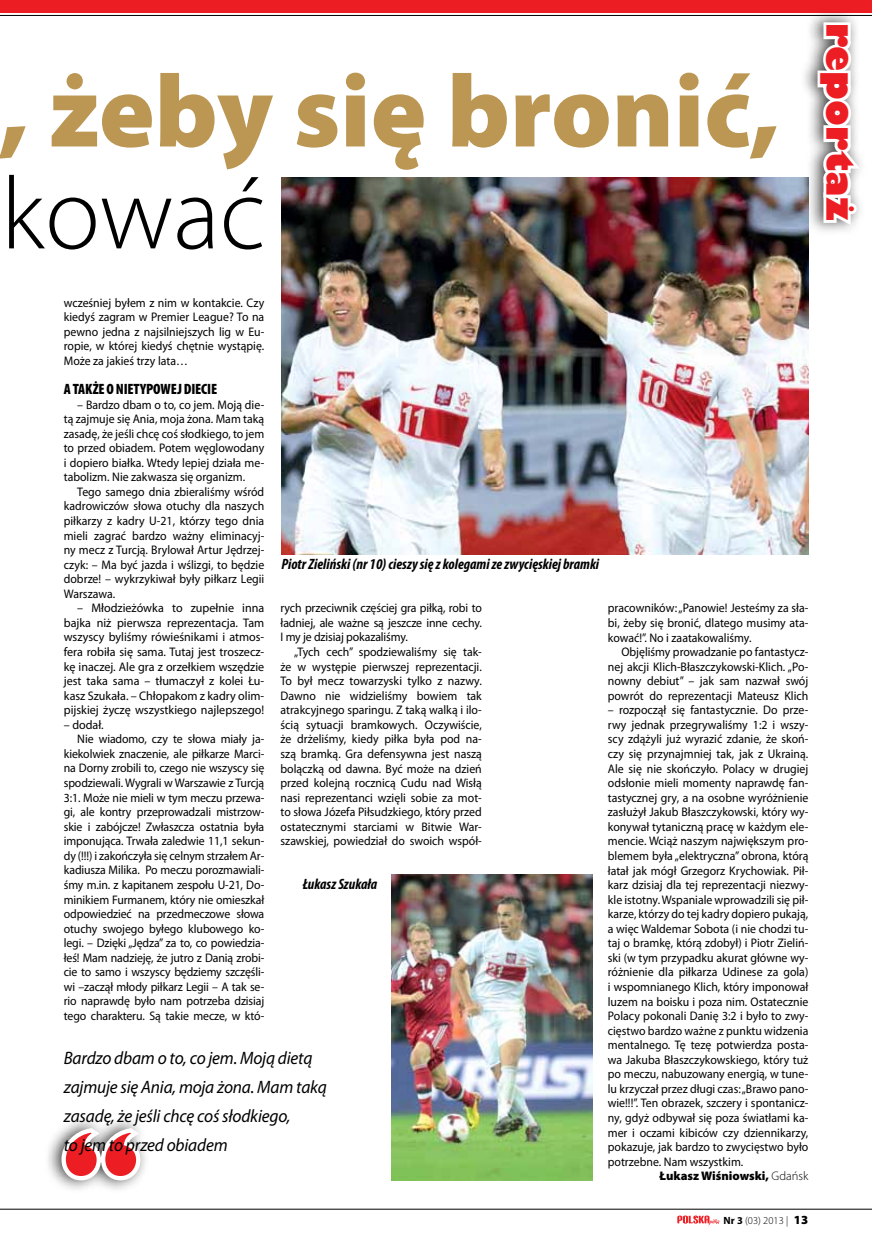
<style>
.page{position:relative;width:872px;height:1255px;background:#fff}
.page>*{position:absolute;margin:0;border:0;box-sizing:border-box;transform-origin:0 0}
.t1{font:900 103.5px "Myriad Pro";color:#bb9753}
.t2{font:300 103.5px "Myriad Pro";color:#000}
.t3{font:800 94.35px "Gill Sans";color:#ed1d24}
.t4{font:800 36px "Gill Sans";color:#ed1d24}
.t5{font:italic 18px/29.1px "Myriad Pro";letter-spacing:-.01em;color:#000;scale:.96 1}
.t6{font:italic 700 condensed 15px "Myriad Pro";color:#000}
.t7{font:900 condensed 15px "Myriad Pro";letter-spacing:-.01em;color:#000}
.t8{font:12.45px/14.5px "Myriad Pro";color:#000;text-align:justify;scale:.95 1}
.t9{font:12.45px/14.5px "Myriad Pro";color:#000;text-align:justify}
.t10{font:900 12.45px "Myriad Pro";color:#000}
.t11{font:300 10.5px "Myriad Pro";color:#000}
.s1{font-weight:300}
.s2{font-weight:700}
.s3{font-weight:900;font-size:12.45px}
</style>
<div class="page">
<hr style="left:0;top:1208px;width:872px;height:1px;background:#000">
<div style="left:0;top:0;width:872px;height:13px;background:#ed1d24"></div>
<svg style="left:677px;top:1215px;width:42px;height:10px"></svg>
<img style="left:281px;top:178px;width:527px;height:376px">
<img style="left:392px;top:874px;width:200px;height:305px">
<hr style="left:0;top:15px;width:872px;height:1px;background:#000">
<div style="left:798px;top:8px;width:68px;height:229px;background:#000;opacity:.75"></div>
<svg style="left:814px;top:19px;width:52px;height:211px"></svg>
<div style="left:42px;top:1113px;width:107px;height:79px;background:#000;opacity:.75"></div>
<svg style="left:57px;top:1123px;width:90px;height:63px"></svg>
<h1 class="t1" style="left:-1px;top:42px;width:781px">, żeby się bronić,</h1>
<h1 class="t2" style="left:1px;top:151px;width:266px">kować</h1>
<h3 class="t4" style="left:862px;top:23px;width:199px;rotate:90deg">reportaż</h3>
<p class="t8" style="left:64px;top:295px;width:213px">wcześniej byłem z nim w kontakcie. Czy kiedyś zagram w Premier League? To na pewno jedna z najsilniejszych lig w Eu&shy;ropie, w której kiedyś chętnie wystąpię.<br>Może za jakieś trzy lata…</p>
<p class="t7" style="left:64px;top:379px;width:155px">A TAKŻE O NIETYPOWEJ DIECIE</p>
<p class="t8" style="left:64px;top:397px;width:213px;text-indent:14px">– Bardzo dbam o to, co jem. Moją die&shy;tą zajmuje się Ania, moja żona. Mam taką zasadę, że jeśli chcę coś słodkiego, to jem to przed obiadem. Potem węglowodany i dopiero białka. Wtedy lepiej działa me&shy;tabolizm. Nie zakwasza się organizm.</p>
<p class="t8" style="left:64px;top:484px;width:213px;text-indent:13px">Tego samego dnia zbieraliśmy wśród kadrowiczów słowa otuchy dla naszych piłkarzy z kadry U-21, którzy tego dnia mieli zagrać bardzo ważny eliminacyj&shy;ny mecz z Turcją. Brylował Artur Jędrzej&shy;czyk: – Ma być jazda i wślizgi, to będzie dobrze! – wykrzykiwał były piłkarz Legii Warszawa.</p>
<p class="t9" style="left:64px;top:600px;width:202px;text-indent:14px">– Młodzieżówka to zupełnie inna bajka niż pierwsza reprezentacja. Tam wszyscy byliśmy rówieśnikami i atmos&shy;fera robiła się sama. Tutaj jest troszecz&shy;kę inaczej. Ale gra z orzełkiem wszędzie jest taka sama – tłumaczył z kolei Łu&shy;kasz Szukała. – Chłopakom z kadry olim&shy;pijskiej życzę wszystkiego najlepszego!</p>
<p class="t9" style="left:64px;top:717px;width:41px">– dodał.</p>
<p class="t8" style="left:77px;top:731px;width:198px">Nie wiadomo, czy te słowa miały ja-</p>
<p class="t8" style="left:64px;top:746px;width:213px">kiekolwiek znaczenie, ale piłkarze Marci-</p>
<p class="t8" style="left:64px;top:760px;width:213px">na Dorny zrobili to, czego nie wszyscy się</p>
<p class="t8" style="left:64px;top:775px;width:212px">spodziewali. Wygrali w Warszawie z Turcją</p>
<p class="t8" style="left:64px;top:790px;width:213px">3:1. Może nie mieli w tym meczu przewa-</p>
<p class="t8" style="left:64px;top:804px;width:213px">gi, ale kontry przeprowadzali mistrzow-</p>
<p class="t8" style="left:64px;top:819px;width:213px">skie i zabójcze! Zwłaszcza ostatnia była</p>
<p class="t8" style="left:64px;top:833px;width:213px">imponująca. Trwała zaledwie 11,1 sekun-</p>
<p class="t8" style="left:64px;top:848px;width:213px">dy (!!!) i zakończyła się celnym strzałem Ar-</p>
<p class="t8" style="left:64px;top:862px;width:213px">kadiusza Milika. Po meczu porozmawiali-</p>
<p class="t8" style="left:64px;top:877px;width:213px">śmy m.in. z kapitanem zespołu U-21, Do-</p>
<p class="t8" style="left:64px;top:891px;width:212px">minikiem Furmanem, który nie omieszkał</p>
<p class="t8" style="left:64px;top:906px;width:213px">odpowiedzieć na przedmeczowe słowa</p>
<p class="t8" style="left:64px;top:921px;width:213px">otuchy swojego byłego klubowego ko-</p>
<p class="t8" style="left:64px;top:935px;width:213px">legi. – Dzięki „Jędza” za to, co powiedzia-</p>
<p class="t8" style="left:64px;top:950px;width:213px">łeś! Mam nadzieję, że jutro z Danią zrobi-</p>
<p class="t8" style="left:64px;top:964px;width:213px">cie to samo i wszyscy będziemy szczęśli-</p>
<p class="t8" style="left:64px;top:979px;width:213px">wi –zaczął młody piłkarz Legii – A tak se-</p>
<p class="t8" style="left:64px;top:993px;width:212px">rio naprawdę było nam potrzeba dzisiaj</p>
<p class="t8" style="left:64px;top:1008px;width:213px">tego charakteru. Są takie mecze, w któ-</p>
<p class="t6" style="left:281px;top:554px;width:319px">Piotr Zieliński (nr 10) cieszy się z kolegami ze zwycięskiej bramki</p>
<p class="t8" style="left:280px;top:600px;width:213px">rych przeciwnik częściej gra piłką, robi to ładniej, ale ważne są jeszcze inne cechy.<br>I my je dzisiaj pokazaliśmy.</p>
<p class="t8" style="left:280px;top:644px;width:213px;text-indent:14px">„Tych cech” spodziewaliśmy się tak&shy;że w występie pierwszej reprezentacji.<br>To był mecz towarzyski tylko z nazwy.<br>Dawno nie widzieliśmy bowiem tak atrakcyjnego sparingu. Z taką walką i ilo&shy;ścią sytuacji bramkowych. Oczywiście, że drżeliśmy, kiedy piłka była pod na&shy;szą bramką. Gra defensywna jest naszą bolączką od dawna. Być może na dzień przed kolejną rocznicą Cudu nad Wisłą nasi reprezentanci wzięli sobie za mot&shy;to słowa Józefa Piłsudzkiego, który przed ostatecznymi starciami w Bitwie War&shy;szawskiej, powiedział do swoich współ-</p>
<p class="t6" style="left:303px;top:874px;width:76px">Łukasz Szukała</p>
<h3 class="t5" style="left:64px;top:1042px;width:275px">Bardzo dbam o to, co jem. Moją dietą zajmuje się Ania, moja żona. Mam taką zasadę, że jeśli chcę coś słodkiego,<br>to jem to przed obiadem</h3>
<h2 class="t3" style="left:140px;top:1198px;width:79px;rotate:-180deg">”</h2>
<p class="t8" style="left:608px;top:600px;width:213px">pracowników: „Panowie! Jesteśmy za sła&shy;bi, żeby się bronić, dlatego musimy ata&shy;kować!”. No i zaatakowaliśmy.</p>
<p class="t8" style="left:608px;top:644px;width:213px;text-indent:13px">Objęliśmy prowadzanie po fantastycz&shy;nej akcji Klich-Błaszczykowski-Klich. „Po&shy;nowny debiut” – jak sam nazwał swój powrót do reprezentacji Mateusz Klich</p>
<p class="t8" style="left:608px;top:702px;width:213px">– rozpoczął się fantastycznie. Do prze-</p>
<p class="t8" style="left:608px;top:717px;width:213px">rwy jednak przegrywaliśmy 1:2 i wszy-</p>
<p class="t8" style="left:608px;top:731px;width:213px">scy zdążyli już wyrazić zdanie, że skoń-</p>
<p class="t8" style="left:608px;top:746px;width:212px">czy się przynajmniej tak, jak z Ukrainą.</p>
<p class="t8" style="left:608px;top:761px;width:213px">Ale się nie skończyło. Polacy w drugiej</p>
<p class="t8" style="left:608px;top:775px;width:212px">odsłonie mieli momenty naprawdę fan-</p>
<p class="t8" style="left:608px;top:790px;width:213px">tastycznej gry, a na osobne wyróżnienie</p>
<p class="t8" style="left:608px;top:804px;width:213px">zasłużył Jakub Błaszczykowski, który wy-</p>
<p class="t8" style="left:608px;top:819px;width:213px">konywał tytaniczną pracę w każdym ele-</p>
<p class="t8" style="left:608px;top:833px;width:213px">mencie. Wciąż naszym największym pro-</p>
<p class="t8" style="left:608px;top:848px;width:213px">blemem była „elektryczna” obrona, którą</p>
<p class="t8" style="left:608px;top:862px;width:213px">łatał jak mógł Grzegorz Krychowiak. Pił-</p>
<p class="t8" style="left:608px;top:877px;width:213px">karz dzisiaj dla tej reprezentacji niezwy-</p>
<p class="t8" style="left:608px;top:891px;width:212px">kle istotny. Wspaniale wprowadzili się pił-</p>
<p class="t8" style="left:608px;top:906px;width:212px">karze, którzy do tej kadry dopiero pukają,</p>
<p class="t8" style="left:608px;top:921px;width:212px">a więc Waldemar Sobota (i nie chodzi tu-</p>
<p class="t8" style="left:608px;top:935px;width:212px">taj o bramkę, którą zdobył) i Piotr Zieliń-</p>
<p class="t8" style="left:608px;top:950px;width:213px">ski (w tym przypadku akurat główne wy-</p>
<p class="t8" style="left:608px;top:964px;width:212px">różnienie dla piłkarza Udinese za gola)</p>
<p class="t8" style="left:608px;top:979px;width:213px">i wspomnianego Klich, który imponował</p>
<p class="t8" style="left:608px;top:993px;width:213px">luzem na boisku i poza nim. Ostatecznie</p>
<p class="t8" style="left:608px;top:1008px;width:213px">Polacy pokonali Danię 3:2 i było to zwy-</p>
<p class="t8" style="left:608px;top:1022px;width:213px">cięstwo bardzo ważne z punktu widzenia</p>
<p class="t8" style="left:608px;top:1037px;width:212px">mentalnego. Tę tezę potwierdza posta-</p>
<p class="t8" style="left:608px;top:1052px;width:213px">wa Jakuba Błaszczykowskiego, który tuż</p>
<p class="t8" style="left:608px;top:1066px;width:213px">po meczu, nabuzowany energią, w tune-</p>
<p class="t8" style="left:608px;top:1081px;width:213px">lu krzyczał przez długi czas: „Brawo pano-</p>
<p class="t8" style="left:608px;top:1095px;width:212px">wie!!!”. Ten obrazek, szczery i spontanicz-</p>
<p class="t8" style="left:608px;top:1110px;width:212px">ny, gdyż odbywał się poza światłami ka-</p>
<p class="t8" style="left:608px;top:1124px;width:212px">mer i oczami kibiców czy dziennikarzy,</p>
<p class="t8" style="left:608px;top:1139px;width:213px">pokazuje, jak bardzo to zwycięstwo było</p>
<p class="t8" style="left:608px;top:1153px;width:144px">potrzebne. Nam wszystkim.</p>
<p class="t10" style="left:659px;top:1167px;width:150px">Łukasz Wiśniowski, <span class="s1">Gdańsk</span></p>
<p class="t11" style="left:723px;top:1213px;width:86px"><span class="s2">Nr 3</span> (03) 2013 | <span class="s3">13</span></p>
</div>
